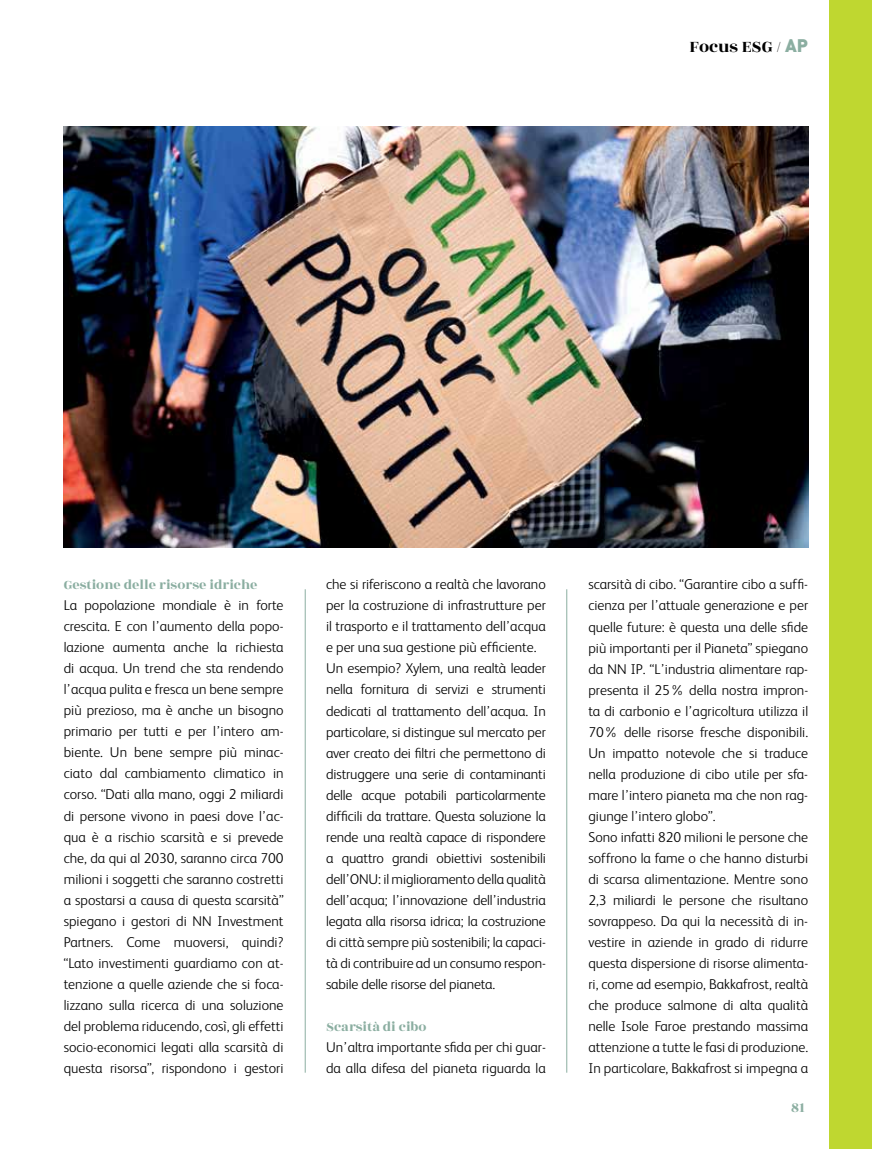
<style>
.page{position:relative;width:872px;height:1149px;background:#fff}
.page>*{position:absolute;margin:0;border:0;box-sizing:border-box;transform-origin:0 0}
.t1{font:18px "Rozha One";color:#000}
.t2{font:15px "Rozha One";color:#8baea1}
.t3{font:300 14.25px/21px "FS Albert";color:#000}
.t4{font:14.25px "Rozha One";color:#8baea1}
.s1{font-family:"DIN Pro";font-weight:900;color:#8baea1}
</style>
<div class="page">
<div style="left:829px;top:0;width:43px;height:1148px;background:#bfd730"></div>
<hr style="left:305px;top:589px;width:1px;height:483px;background:#8baea1">
<hr style="left:566px;top:589px;width:1px;height:483px;background:#8baea1">
<img style="left:64px;top:127px;width:744px;height:420px">
<p class="t1" style="left:689px;top:35px;width:120px">Focus ESG / <span class="s1">AP</span></p>
<p class="t4" style="left:64px;top:576px;width:195px">Gestione delle risorse idriche</p>
<p class="t3" style="left:64px;top:594px;width:221px;text-align:justify">La popolazione mondiale è in forte crescita. E con l’aumento della popo&shy;lazione aumenta anche la richiesta di acqua. Un trend che sta rendendo l’acqua pulita e fresca un bene sempre più prezioso, ma è anche un bisogno primario per tutti e per l’intero am&shy;biente. Un bene sempre più minac&shy;ciato dal cambiamento climatico in corso. “Dati alla mano, oggi 2 miliardi di persone vivono in paesi dove l’ac&shy;qua è a rischio scarsità e si prevede che, da qui al 2030, saranno circa 700 milioni i soggetti che saranno costretti a spostarsi a causa di questa scarsità” spiegano i gestori di NN Investment Partners. Come muoversi, quindi? “Lato investimenti guardiamo con at&shy;tenzione a quelle aziende che si foca&shy;lizzano sulla ricerca di una soluzione del problema riducendo, così, gli effetti socio-economici legati alla scarsità di questa risorsa”, rispondono i gestori</p>
<p class="t3" style="left:326px;top:573px;width:221px">che si riferiscono a realtà che lavorano per la costruzione di infrastrutture per il trasporto e il trattamento dell’acqua e per una sua gestione più efficiente.<br>Un esempio? Xylem, una realtà leader nella fornitura di servizi e strumenti dedicati al trattamento dell’acqua. In particolare, si distingue sul mercato per aver creato dei filtri che permettono di distruggere una serie di contaminanti delle acque potabili particolarmente difficili da trattare. Questa soluzione la rende una realtà capace di rispondere a quattro grandi obiettivi sostenibili dell’ONU: il miglioramento della qualità dell’acqua; l’innovazione dell’industria legata alla risorsa idrica; la costruzione di città sempre più sostenibili; la capaci&shy;tà di contribuire ad un consumo respon&shy;sabile delle risorse del pianeta.</p>
<p class="t4" style="left:326px;top:1017px;width:102px">Scarsità di cibo</p>
<p class="t3" style="left:326px;top:1036px;width:221px">Un’altra importante sfida per chi guar&shy;da alla difesa del pianeta riguarda la</p>
<p class="t3" style="left:588px;top:574px;width:221px">scarsità di cibo. “Garantire cibo a suffi&shy;cienza per l’attuale generazione e per quelle future: è questa una delle sfide più importanti per il Pianeta” spiegano da NN IP. “L’industria alimentare rap&shy;presenta il 25% della nostra impron&shy;ta di carbonio e l’agricoltura utilizza il 70% delle risorse fresche disponibili.<br>Un impatto notevole che si traduce nella produzione di cibo utile per sfa&shy;mare l’intero pianeta ma che non rag&shy;giunge l’intero globo”.<br>Sono infatti 820 milioni le persone che soffrono la fame o che hanno disturbi di scarsa alimentazione. Mentre sono 2,3 miliardi le persone che risultano sovrappeso. Da qui la necessità di in&shy;vestire in aziende in grado di ridurre questa dispersione di risorse alimenta&shy;ri, come ad esempio, Bakkafrost, realtà che produce salmone di alta qualità nelle Isole Faroe prestando massima attenzione a tutte le fasi di produzione.<br>In particolare, Bakkafrost si impegna a</p>
<p class="t2" style="left:791px;top:1097px;width:15px">81</p>
</div>
